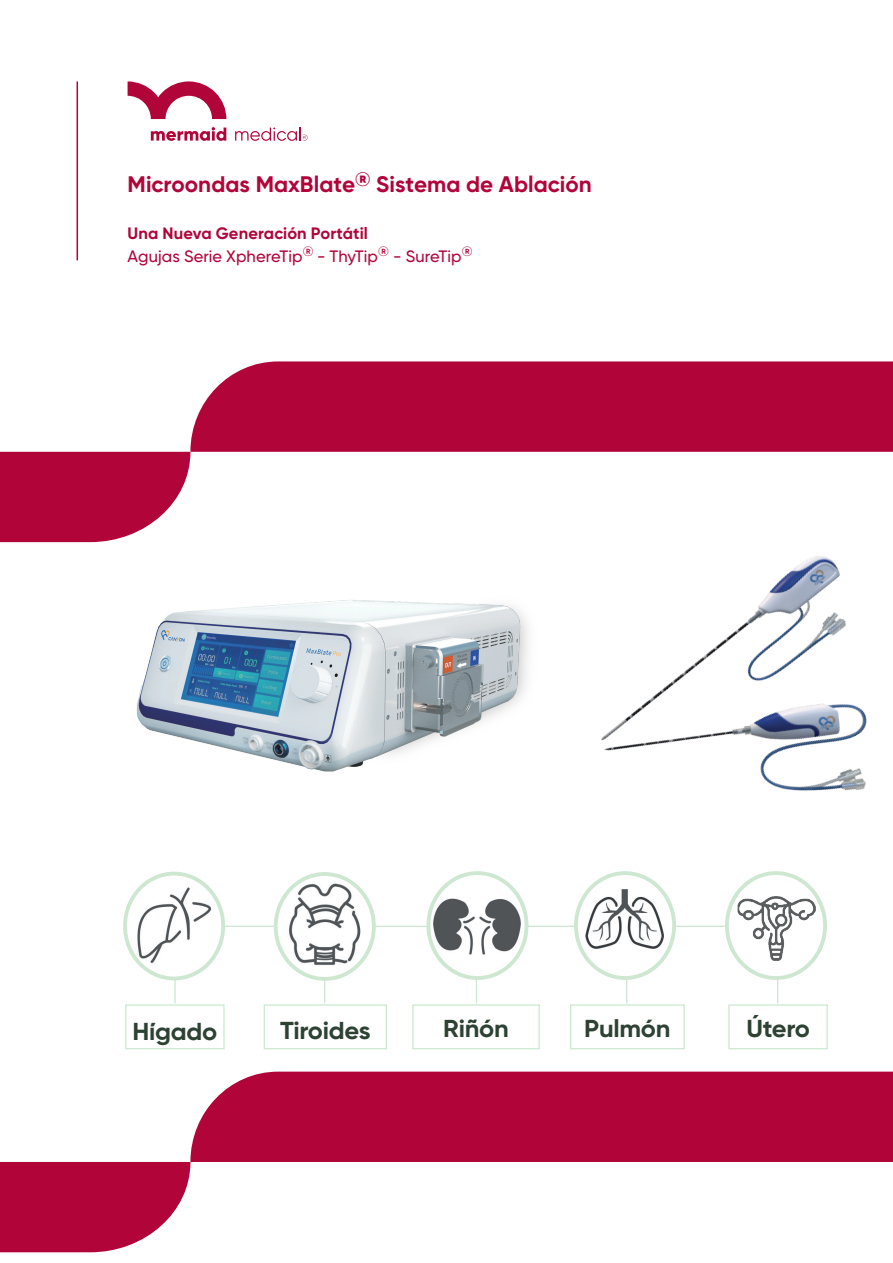
<style>
.page{position:relative;width:893px;height:1263px;background:#fff}
.page>*{position:absolute;margin:0;border:0;box-sizing:border-box;transform-origin:0 0}
.t1{font:700 24.45px "Gilroy";letter-spacing:-.01em;color:#2d4233;scale:1.04 1}
.t2{font:700 22.5px "Gilroy";color:#b10439}
.t3{font:500 16.5px/22.5px "Gilroy";letter-spacing:.005em;color:#b10439}
.s1{font-weight:700}
</style>
<div class="page">
<svg style="left:235px;top:127px;width:73px;height:14px"></svg>
<svg style="left:151px;top:127px;width:75px;height:14px"></svg>
<svg style="left:128px;top:81px;width:98px;height:38px"></svg>
<hr style="left:77px;top:81px;width:1px;height:179px;background:#b10439">
<div style="left:190px;top:361px;width:703px;height:91px;background:#b10439"></div>
<svg style="left:0;top:452px;width:190px;height:90px;background:#b91f4e"></svg>
<div style="left:190px;top:1071px;width:703px;height:91px;background:#b10439"></div>
<svg style="left:0;top:1162px;width:190px;height:90px;background:#b91f4e"></svg>
<img style="left:136px;top:600px;width:379px;height:172px">
<hr style="left:141px;top:926px;width:587px;height:1px;background:#cee7d1">
<hr style="left:174px;top:912px;width:2px;height:91px;background:#cee7d1">
<hr style="left:626px;top:912px;width:1px;height:91px;background:#cee7d1">
<hr style="left:476px;top:912px;width:1px;height:91px;background:#cee7d1">
<hr style="left:324px;top:912px;width:1px;height:91px;background:#cee7d1">
<img style="left:127px;top:881px;width:95px;height:94px">
<div style="left:123px;top:872px;width:102px;height:108px;border:4px solid #cee7d1;border-radius:50%"></div>
<img style="left:278px;top:876px;width:96px;height:103px">
<div style="left:274px;top:872px;width:102px;height:109px;border:4px solid #cee7d1;border-radius:50%"></div>
<div style="left:125px;top:1004px;width:100px;height:45px;border:1px solid #cee7d1"></div>
<div style="left:264px;top:1004px;width:123px;height:45px;border:1px solid #cee7d1"></div>
<div style="left:412px;top:1004px;width:128px;height:45px;border:1px solid #cee7d1"></div>
<div style="left:570px;top:1004px;width:115px;height:45px;border:1px solid #cee7d1"></div>
<svg style="left:428px;top:873px;width:99px;height:105px"></svg>
<img style="left:431px;top:887px;width:94px;height:81px">
<div style="left:426px;top:871px;width:102px;height:109px;border:4px solid #cee7d1;border-radius:50%"></div>
<div style="left:576px;top:873px;width:98px;height:105px;background:#fff;border-radius:50%"></div>
<img style="left:578px;top:946px;width:94px;height:9px">
<img style="left:515px;top:556px;width:352px;height:390px">
<hr style="left:777px;top:912px;width:1px;height:91px;background:#cee7d1">
<div style="left:728px;top:1004px;width:100px;height:45px;border:1px solid #cee7d1"></div>
<svg style="left:727px;top:873px;width:98px;height:105px"></svg>
<img style="left:738px;top:888px;width:78px;height:80px">
<div style="left:725px;top:871px;width:102px;height:109px;border:4px solid #cee7d1;border-radius:50%"></div>
<h2 class="t2" style="left:128px;top:170px;width:466px">Microondas MaxBlate<sup>®</sup> Sistema de Ablación</h2>
<p class="t3" style="left:128px;top:222px;width:347px"><span class="s1">Una Nueva Generación Portátil<br></span>Agujas Serie XphereTip<sup>®</sup> - ThyTip<sup>®</sup> - SureTip<sup>®</sup></p>
<h1 class="t1" style="left:132px;top:1017px;width:83px">Hígado</h1>
<h1 class="t1" style="left:280px;top:1015px;width:88px">Tiroides</h1>
<h1 class="t1" style="left:443px;top:1013px;width:64px">Riñón</h1>
<h1 class="t1" style="left:584px;top:1013px;width:85px">Pulmón</h1>
<h1 class="t1" style="left:746px;top:1013px;width:62px">Útero</h1>
</div>
